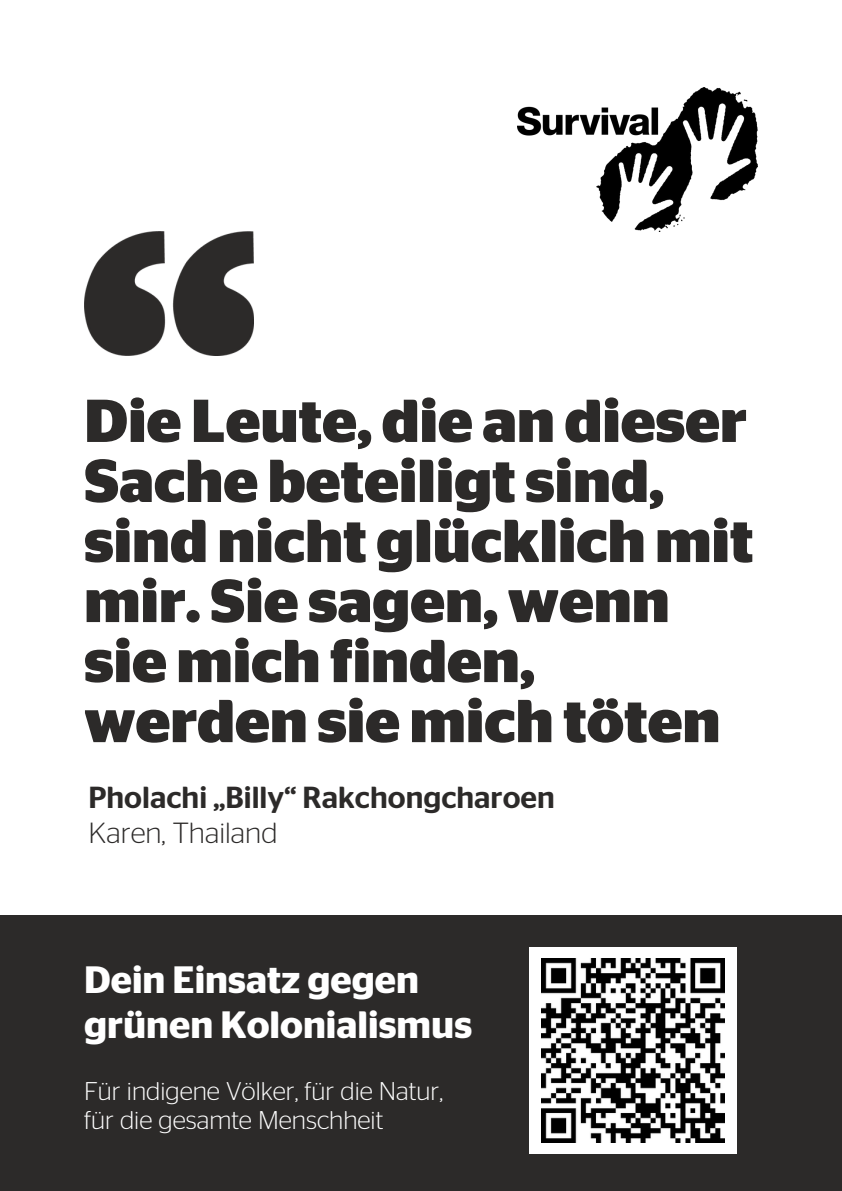
<style>
.page{position:relative;width:842px;height:1191px;background:#fff}
.page>*{position:absolute;margin:0;border:0;box-sizing:border-box;transform-origin:0 0}
.t1{font:700 60.3px/60px "Stag Sans";color:#2c2a29}
.t2{font:600 38px/45px "Stag Sans";color:#fff}
.t3{font:500 30.4px "Stag Sans";color:#2c2a29}
.t4{font:300 29.1px "Stag Sans";color:#2c2a29}
.t5{font:300 25.6px "Stag Sans";color:#fff}
</style>
<div class="page">
<div style="left:0;top:915px;width:841px;height:275px;background:#2c2a29"></div>
<img style="left:84px;top:232px;width:170px;height:123px">
<div style="left:530px;top:947px;width:206px;height:206px;background:#fff"></div>
<img style="left:541px;top:958px;width:183px;height:183px">
<img style="left:517px;top:88px;width:240px;height:144px">
<h3 class="t1" style="left:84px;top:394px;width:671px">Die Leute, die an dieser<br>Sache beteiligt sind, sind nicht glücklich mit mir. Sie sagen, wenn sie mich finden, werden sie mich töten</h3>
<h4 class="t3" style="left:88px;top:783px;width:468px">Pholachi „Billy“ Rakchongcharoen</h4>
<p class="t4" style="left:88px;top:819px;width:191px">Karen, Thailand</p>
<h1 class="t2" style="left:84px;top:958px;width:390px">Dein Einsatz gegen grünen Kolonialismus</h1>
<p class="t5" style="left:84px;top:1078px;width:360px">Für indigene Völker, für die Natur,</p>
<p class="t5" style="left:84px;top:1108px;width:301px">für die gesamte Menschheit</p>
</div>
